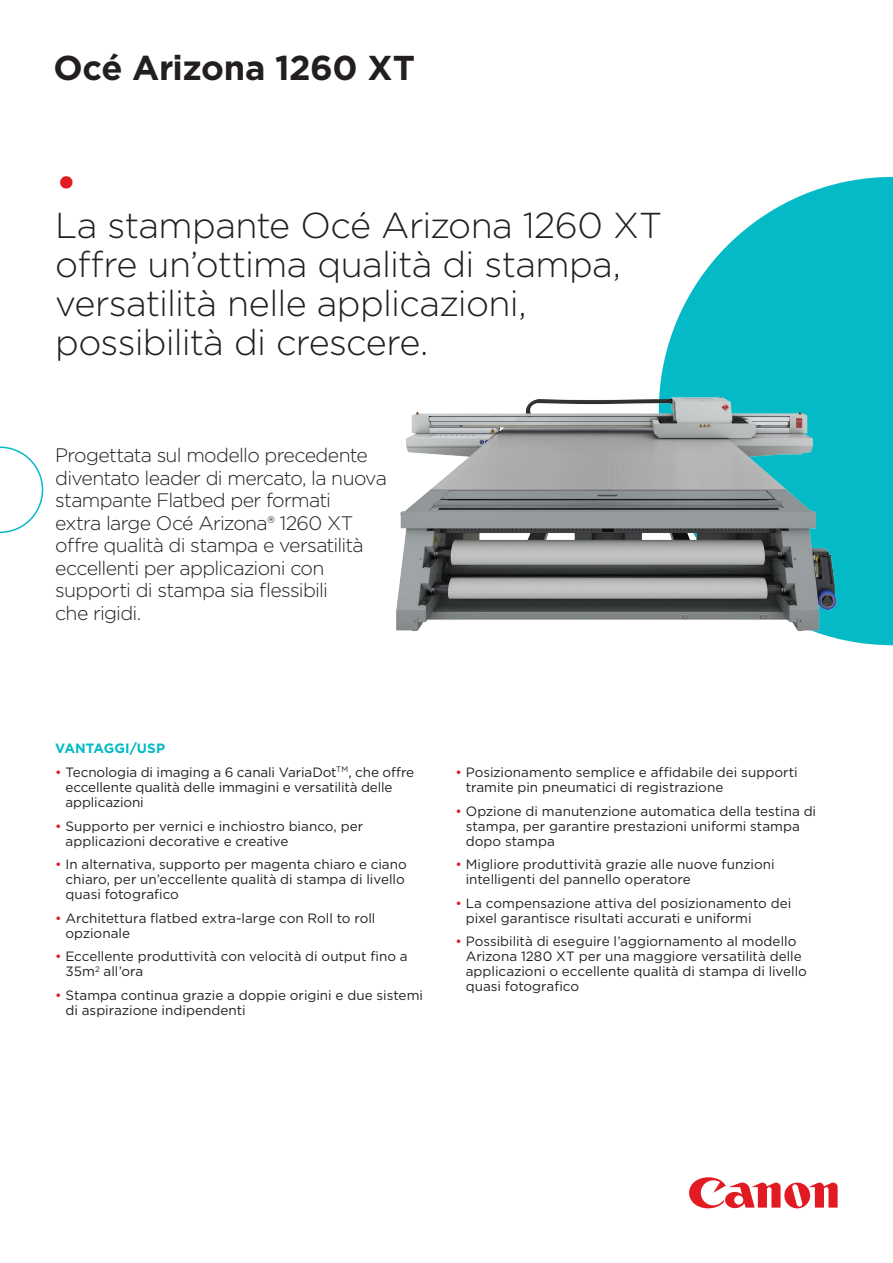
<style>
.page{position:relative;width:893px;height:1263px;background:#fff}
.page>*{position:absolute;margin:0;border:0;box-sizing:border-box;transform-origin:0 0}
.COVER_HEADER_MEDIUM{font:47.25px "Gotham";color:#e21a21}
.COVER_HEADER_MEDIUM-2{font:300 36px/39px "Gotham";letter-spacing:-.02em;color:#231f20}
.COVER_HEADER_SMALL{font:700 34.5px "Gotham";letter-spacing:-.015em;color:#231f20}
.COVER_HEADER_MEDIUM-3{font:300 19.5px/22.5px "Gotham";letter-spacing:-.035em;color:#231f20}
.COVER_HEADER_SMALL-2{font:13.5px/15px "Gotham";color:#231f20}
.COVER_HEADER_SMALL-3{font:700 13.5px "Gotham";letter-spacing:.005em;color:#03bac6}
.s1{color:#e21a21}
</style>
<div class="page">
<svg style="left:689px;top:1177px;width:149px;height:31px"></svg>
<svg style="left:664px;top:177px;width:229px;height:468px;fill:#03bac6"></svg>
<svg style="left:0;top:446px;width:43px;height:87px"></svg>
<img style="left:396px;top:362px;width:445px;height:283px">
<p class="COVER_HEADER_SMALL" style="left:54px;top:45px;width:363px">Océ Arizona 1260 XT</p>
<p class="COVER_HEADER_MEDIUM" style="left:55px;top:152px;width:24px">•</p>
<p class="COVER_HEADER_MEDIUM-2" style="left:55px;top:205px;width:608px">La stampante Océ Arizona 1260 XT offre un’ottima qualità di stampa, versatilità nelle applicazioni, possibilità di crescere.</p>
<p class="COVER_HEADER_MEDIUM-3" style="left:55px;top:443px;width:333px">Progettata sul modello precedente diventato leader di mercato, la nuova stampante Flatbed per formati<br>extra large Océ Arizona® 1260 XT offre qualità di stampa e versatilità eccellenti per applicazioni con supporti di stampa sia flessibili<br>che rigidi.</p>
<p class="COVER_HEADER_SMALL-3" style="left:55px;top:739px;width:111px">VANTAGGI/USP</p>
<p class="COVER_HEADER_SMALL-2" style="left:66px;top:764px;width:350px;text-indent:-10px"><span class="s1">•</span> Tecnologia di imaging a 6 canali VariaDot<sup>TM</sup>, che offre eccellente qualità delle immagini e versatilità delle applicazioni</p>
<p class="COVER_HEADER_SMALL-2" style="left:66px;top:818px;width:299px;text-indent:-10px"><span class="s1">•</span> Supporto per vernici e inchiostro bianco, per applicazioni decorative e creative</p>
<p class="COVER_HEADER_SMALL-2" style="left:66px;top:856px;width:343px;text-indent:-10px"><span class="s1">•</span> In alternativa, supporto per magenta chiaro e ciano chiaro, per un’eccellente qualità di stampa di livello quasi fotografico</p>
<p class="COVER_HEADER_SMALL-2" style="left:66px;top:910px;width:311px;text-indent:-10px"><span class="s1">•</span> Architettura flatbed extra-large con Roll to roll opzionale</p>
<p class="COVER_HEADER_SMALL-2" style="left:66px;top:948px;width:344px;text-indent:-10px"><span class="s1">•</span> Eccellente produttività con velocità di output fino a<br>35m<sup>2</sup> all’ora</p>
<p class="COVER_HEADER_SMALL-2" style="left:66px;top:987px;width:359px;text-indent:-10px"><span class="s1">•</span> Stampa continua grazie a doppie origini e due sistemi di aspirazione indipendenti</p>
<p class="COVER_HEADER_SMALL-2" style="left:466px;top:765px;width:333px;text-indent:-10px"><span class="s1">•</span> Posizionamento semplice e affidabile dei supporti tramite pin pneumatici di registrazione</p>
<p class="COVER_HEADER_SMALL-2" style="left:466px;top:803px;width:352px;text-indent:-10px"><span class="s1">•</span> Opzione di manutenzione automatica della testina di stampa, per garantire prestazioni uniformi stampa dopo stampa</p>
<p class="COVER_HEADER_SMALL-2" style="left:466px;top:857px;width:310px;text-indent:-10px"><span class="s1">•</span> Migliore produttività grazie alle nuove funzioni intelligenti del pannello operatore</p>
<p class="COVER_HEADER_SMALL-2" style="left:466px;top:895px;width:327px;text-indent:-10px"><span class="s1">•</span> La compensazione attiva del posizionamento dei pixel garantisce risultati accurati e uniformi</p>
<p class="COVER_HEADER_SMALL-2" style="left:466px;top:934px;width:343px;text-indent:-10px"><span class="s1">•</span> Possibilità di eseguire l’aggiornamento al modello Arizona 1280 XT per una maggiore versatilità delle applicazioni o eccellente qualità di stampa di livello quasi fotografico</p>
</div>
